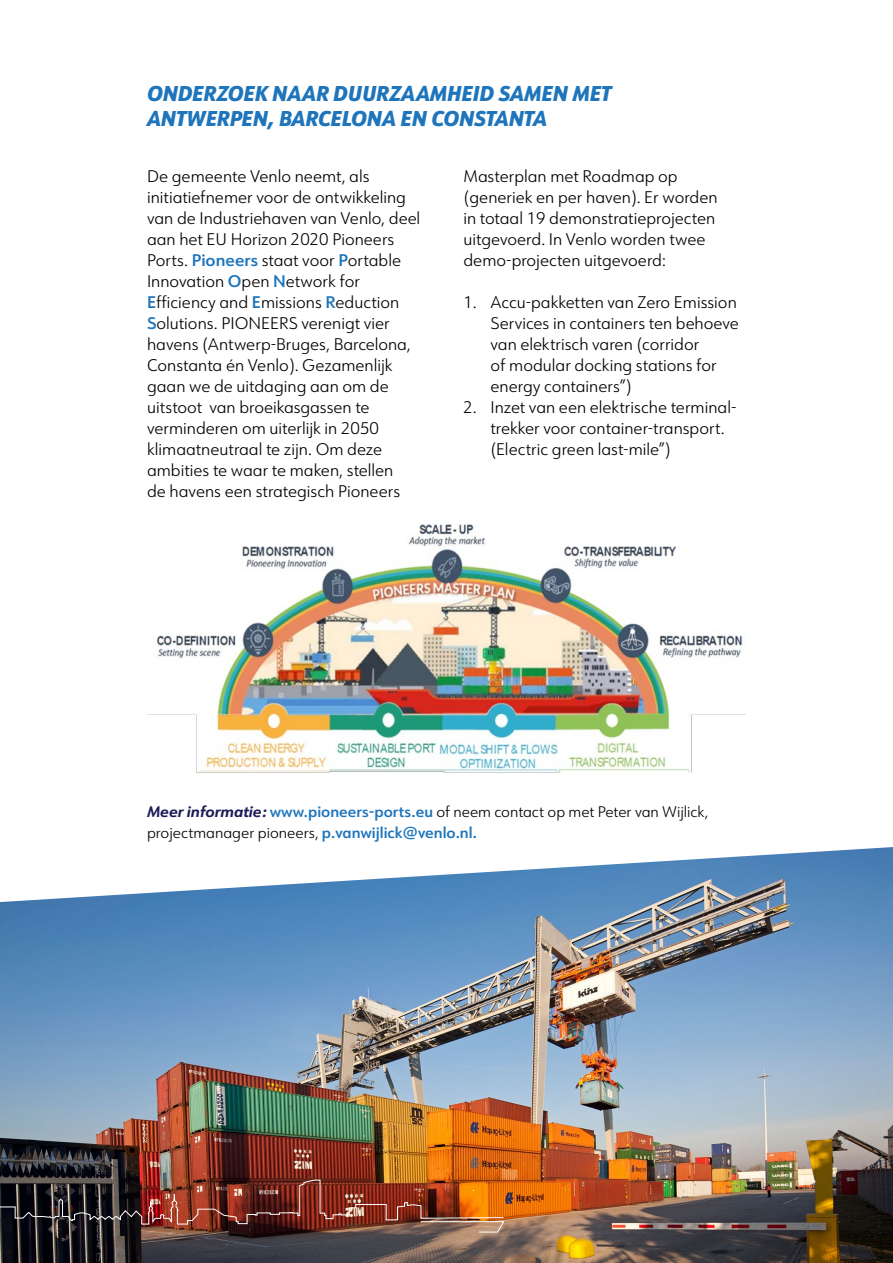
<style>
.page{position:relative;width:893px;height:1263px;background:#fff}
.page>*{position:absolute;margin:0;border:0;box-sizing:border-box;transform-origin:0 0}
.t1{font:italic 800 21px/25.2px "URW Form Semi Cond";color:#1e75bb}
.t2{font:300 16.5px/21px "URW Form";color:#000}
.t3{font:300 15px/21px "URW Form";color:#000}
.s1{font-weight:600;color:#1e75bb}
.s2{font-weight:700;font-style:italic;color:#1e1b58}
</style>
<div class="page">
<img style="left:0;top:847px;width:893px;height:416px">
<img style="left:0;top:1180px;width:504px;height:52px">
<img style="left:147px;top:524px;width:599px;height:248px">
<p class="t1" style="left:147px;top:80px;width:465px">ONDERZOEK NAAR DUURZAAMHEID SAMEN MET<br>ANTWERPEN, BARCELONA EN CONSTANTA</p>
<p class="t2" style="left:147px;top:165px;width:275px">De gemeente Venlo neemt, als initiatiefnemer voor de ontwikkeling van de Industriehaven van Venlo, deel aan het EU Horizon 2020 Pioneers Ports. <span class="s1">Pioneers</span> staat voor <span class="s1">P</span>ortable Innovation <span class="s1">O</span>pen <span class="s1">N</span>etwork for <span class="s1">E</span>fficiency and <span class="s1">E</span>missions <span class="s1">R</span>eduction <span class="s1">S</span>olutions. PIONEERS verenigt vier havens (Antwerp-Bruges, Barcelona, Constanta én Venlo). Gezamenlijk gaan we de uitdaging aan om de uitstoot van broeikasgassen te verminderen om uiterlijk in 2050 klimaatneutraal te zijn. Om deze ambities te waar te maken, stellen<br>de havens een strategisch Pioneers</p>
<p class="t2" style="left:463px;top:165px;width:256px">Masterplan met Roadmap op (generiek en per haven). Er worden in totaal 19 demonstratieprojecten uitgevoerd. In Venlo worden twee demo-projecten uitgevoerd:</p>
<p class="t2" style="left:490px;top:291px;width:250px;text-indent:-27px">1. Accu-pakketten van Zero Emission<br>Services in containers ten behoeve van elektrisch varen (corridor<br>of modular docking stations for energy containers”)</p>
<p class="t2" style="left:490px;top:396px;width:248px;text-indent:-27px">2. Inzet van een elektrische terminal&shy;trekker voor container-transport. (Electric green last-mile”)</p>
<p class="t3" style="left:147px;top:801px;width:563px"><span class="s2">Meer informatie:</span> <span class="s1">www.pioneers-ports.eu</span> of neem contact op met Peter van Wijlick, projectmanager pioneers, <span class="s1">p.vanwijlick@venlo.nl.</span></p>
</div>
